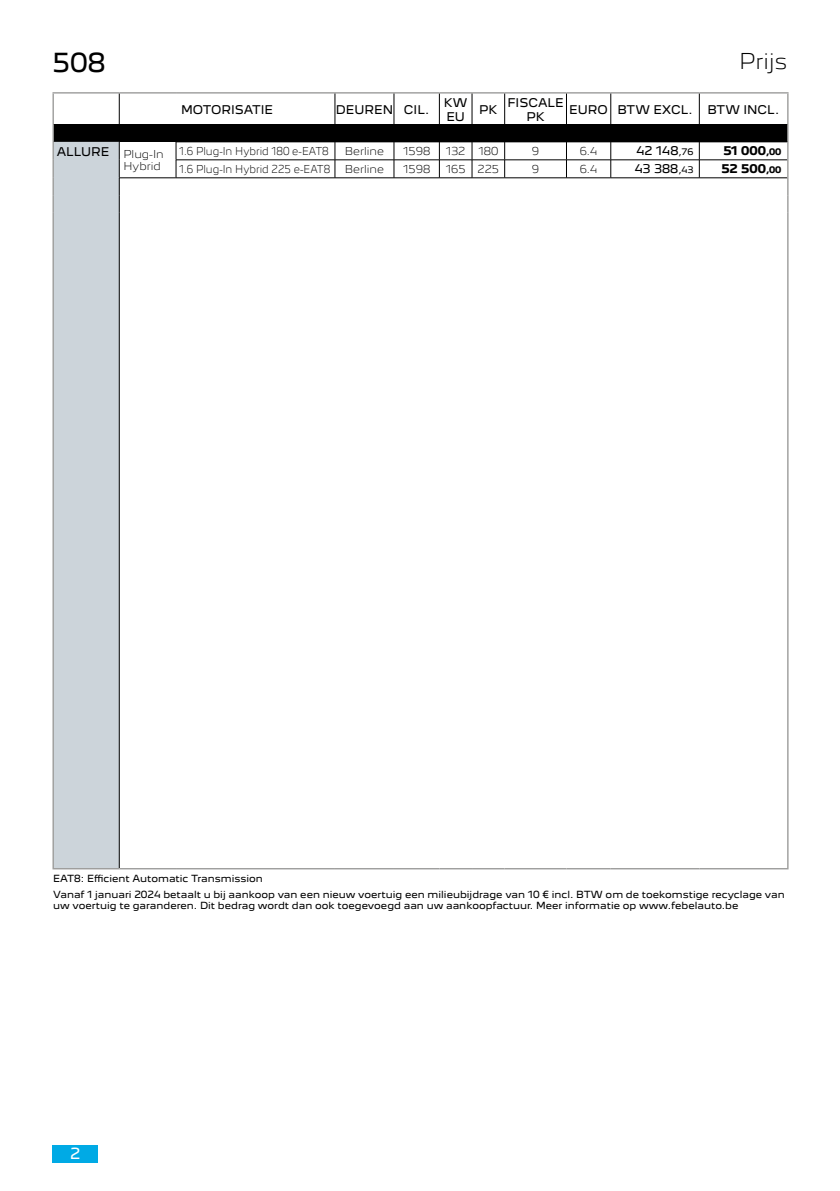
<style>
.page{position:relative;width:840px;height:1191px;background:#fff}
.page>*{position:absolute;margin:0;border:0;box-sizing:border-box;transform-origin:0 0}
.t1{font:24px "Peugeot New";color:#000}
.t2{font:300 20px "Peugeot New";color:#000}
.t3{font:14px "Peugeot New";color:#fff}
.t4{font:11px/14px "Peugeot New";color:#000}
.t5{font:700 11px "Peugeot New";color:#000}
.t6{font:300 10px/12px "Peugeot New";color:#000}
.t7{font:300 10px "Peugeot New";color:#000;scale:.9 1}
.t8{font:9px/16.6px "Peugeot New";color:#000}
.s1{font-size:8.2px}
</style>
<div class="page">
<div style="left:52px;top:1145px;width:46px;height:17px;background:#00aae5"></div>
<div style="left:54px;top:213px;width:65px;height:655px;background:#ccd4da"></div>
<hr style="left:119px;top:213px;width:1px;height:655px;background:#000">
<hr style="left:52px;top:92px;width:67px;height:2px;background:#9d9d9c">
<hr style="left:119px;top:92px;width:57px;height:2px;background:#9d9d9c">
<hr style="left:176px;top:92px;width:159px;height:2px;background:#9d9d9c">
<hr style="left:335px;top:92px;width:59px;height:2px;background:#9d9d9c">
<hr style="left:394px;top:92px;width:45px;height:2px;background:#9d9d9c">
<hr style="left:439px;top:92px;width:33px;height:2px;background:#9d9d9c">
<hr style="left:472px;top:92px;width:32px;height:2px;background:#9d9d9c">
<hr style="left:504px;top:92px;width:62px;height:2px;background:#9d9d9c">
<hr style="left:566px;top:92px;width:44px;height:2px;background:#9d9d9c">
<hr style="left:610px;top:92px;width:89px;height:2px;background:#9d9d9c">
<hr style="left:699px;top:92px;width:89px;height:2px;background:#9d9d9c">
<hr style="left:52px;top:213px;width:2px;height:655px;background:#9d9d9c">
<hr style="left:786px;top:213px;width:2px;height:655px;background:#9d9d9c">
<hr style="left:52px;top:868px;width:67px;height:1px;background:#9d9d9c">
<hr style="left:119px;top:868px;width:57px;height:1px;background:#9d9d9c">
<hr style="left:176px;top:868px;width:159px;height:1px;background:#9d9d9c">
<hr style="left:335px;top:868px;width:59px;height:1px;background:#9d9d9c">
<hr style="left:394px;top:868px;width:45px;height:1px;background:#9d9d9c">
<hr style="left:439px;top:868px;width:33px;height:1px;background:#9d9d9c">
<hr style="left:472px;top:868px;width:32px;height:1px;background:#9d9d9c">
<hr style="left:504px;top:868px;width:62px;height:1px;background:#9d9d9c">
<hr style="left:566px;top:868px;width:44px;height:1px;background:#9d9d9c">
<hr style="left:610px;top:868px;width:89px;height:1px;background:#9d9d9c">
<hr style="left:699px;top:868px;width:89px;height:1px;background:#9d9d9c">
<svg style="left:52px;top:93px;width:736px;height:120px"></svg>
<hr style="left:176px;top:177px;width:159px;height:1px;background:#000">
<hr style="left:335px;top:177px;width:59px;height:1px;background:#000">
<hr style="left:394px;top:177px;width:45px;height:1px;background:#000">
<hr style="left:439px;top:177px;width:33px;height:1px;background:#000">
<hr style="left:472px;top:177px;width:32px;height:1px;background:#000">
<hr style="left:504px;top:177px;width:62px;height:1px;background:#000">
<hr style="left:566px;top:177px;width:44px;height:1px;background:#000">
<hr style="left:610px;top:177px;width:89px;height:1px;background:#000">
<hr style="left:699px;top:177px;width:87px;height:1px;background:#000">
<hr style="left:119px;top:94px;width:1px;height:31px;background:#000">
<hr style="left:334px;top:94px;width:1px;height:31px;background:#000">
<hr style="left:393px;top:94px;width:1px;height:31px;background:#000">
<hr style="left:439px;top:94px;width:1px;height:31px;background:#000">
<hr style="left:471px;top:94px;width:1px;height:31px;background:#000">
<hr style="left:504px;top:94px;width:1px;height:31px;background:#000">
<hr style="left:566px;top:94px;width:1px;height:31px;background:#000">
<hr style="left:610px;top:94px;width:1px;height:31px;background:#000">
<hr style="left:698px;top:94px;width:1px;height:31px;background:#000">
<h1 class="t1" style="left:52px;top:42px;width:54px">508</h1>
<h2 class="t2" style="left:738px;top:44px;width:50px">Prijs</h2>
<p class="t4" style="left:181px;top:101px;width:94px">MOTORISATIE</p>
<p class="t4" style="left:335px;top:101px;width:95px">DEUREN CIL.</p>
<p class="t4" style="left:443px;top:94px;width:25px">KW<br>EU</p>
<p class="t4" style="left:479px;top:101px;width:20px">PK</p>
<p class="t4" style="left:507px;top:94px;width:58px;text-align:center">FISCALE<br>PK</p>
<p class="t4" style="left:569px;top:101px;width:125px">EURO BTW EXCL.</p>
<p class="t4" style="left:707px;top:101px;width:73px">BTW INCL.</p>
<p class="t4" style="left:57px;top:144px;width:54px">ALLURE</p>
<p class="t6" style="left:123px;top:147px;width:42px">Plug-In<br>Hybrid</p>
<p class="t7" style="left:179px;top:143px;width:168px">1.6 Plug-In Hybrid 180 e-EAT8</p>
<p class="t6" style="left:344px;top:144px;width:41px">Berline</p>
<p class="t6" style="left:403px;top:144px;width:29px">1598</p>
<p class="t6" style="left:445px;top:144px;width:21px">132</p>
<p class="t6" style="left:478px;top:144px;width:21px">180</p>
<p class="t6" style="left:531px;top:144px;width:9px">9</p>
<p class="t6" style="left:579px;top:144px;width:19px">6.4</p>
<p class="t4" style="left:636px;top:143px;width:58px">42 148<span class="s1">,76</span></p>
<p class="t5" style="left:723px;top:142px;width:59px">51 000<span class="s1">,00</span></p>
<p class="t7" style="left:179px;top:161px;width:169px">1.6 Plug-In Hybrid 225 e-EAT8</p>
<p class="t6" style="left:344px;top:162px;width:41px">Berline</p>
<p class="t6" style="left:403px;top:162px;width:29px">1598</p>
<p class="t6" style="left:445px;top:162px;width:55px">165 225</p>
<p class="t6" style="left:531px;top:162px;width:9px">9</p>
<p class="t6" style="left:579px;top:162px;width:19px">6.4</p>
<p class="t4" style="left:634px;top:161px;width:60px">43 388<span class="s1">,43</span></p>
<p class="t5" style="left:721px;top:160px;width:61px">52 500<span class="s1">,00</span></p>
<p class="t8" style="left:53px;top:869px;width:732px">EAT8: Efficient Automatic Transmission<br>Vanaf 1 januari 2024 betaalt u bij aankoop van een nieuw voertuig een milieubijdrage van 10 € incl. BTW om de toekomstige recyclage van</p>
<p class="t8" style="left:53px;top:896px;width:686px">uw voertuig te garanderen. Dit bedrag wordt dan ook toegevoegd aan uw aankoopfactuur. Meer informatie op www.febelauto.be</p>
<h3 class="t3" style="left:70px;top:1142px;width:12px">2</h3>
</div>
